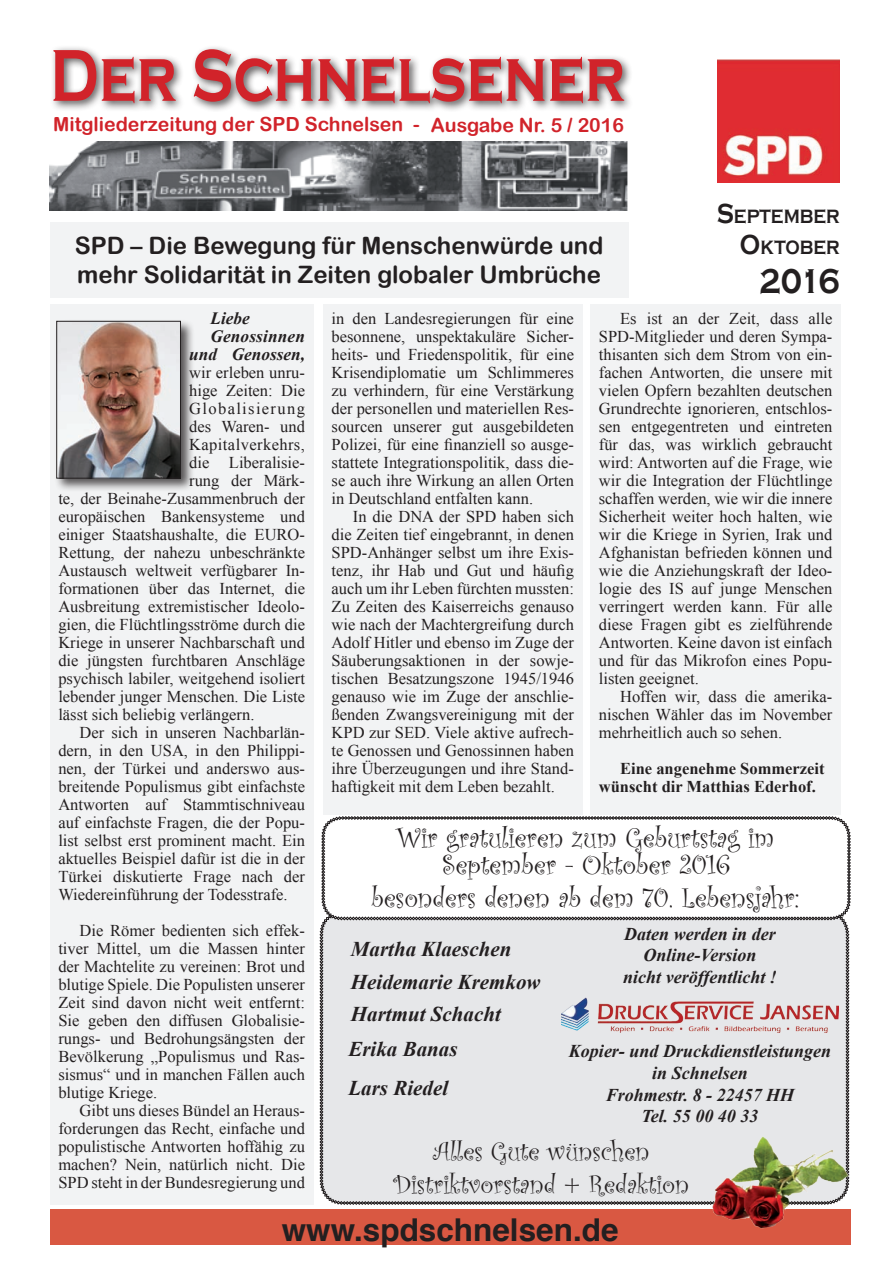
<style>
.page{position:relative;width:893px;height:1263px;background:#fff}
.page>*{position:absolute;margin:0;border:0;box-sizing:border-box;transform-origin:0 0}
.t1{font:700 76.05px "Copperplate Gothic";color:#d1232a;scale:.77 1}
.t2{font:700 35.4px "Copperplate Gothic";color:#231f20;scale:.85 1}
.t3{font:700 31.5px "Helvetica";color:#231f20}
.t4{font:28.95px/27px "Curlz";color:#231f20;text-align:center}
.t5{font:27px/32.4px "Curlz";color:#231f20;text-align:center}
.t6{font:24px/28.8px "Arial Rounded MT Bold";color:#231f20}
.t7{font:italic 700 21px/35.5px "Times New Roman";color:#231f20}
.t8{font:700 19.8px/31.5px "Copperplate Gothic";color:#231f20;text-align:right;scale:.85 1}
.t9{font:19.5px "Arial Rounded MT Bold";color:#d1232a}
.t10{font:italic 700 18px/21.6px "Times New Roman";color:#231f20;text-align:center}
.t11{font:italic 700 17.25px "Times New Roman";color:#231f20}
.t12{font:16.5px/18px "Times New Roman";color:#231f20;text-align:justify}
.t13{font:700 16.5px/18px "Times New Roman";color:#231f20}
.t14{font:16.5px "Times New Roman";letter-spacing:.025em;color:#231f20}
.t15{font:16.5px "Times New Roman";letter-spacing:.08em;color:#231f20}
.s1{font-size:28.35px}
</style>
<div class="page">
<img style="left:718px;top:60px;width:122px;height:122px">
<div style="left:48px;top:44px;width:585px;height:69px;background:#231f20;opacity:.75"></div>
<img style="left:50px;top:141px;width:578px;height:70px">
<div style="left:50px;top:222px;width:578px;height:76px;background:#f2f3f4"></div>
<div style="left:50px;top:304px;width:263px;height:900px;background:#f2f3f4"></div>
<div style="left:323px;top:304px;width:259px;height:510px;background:#f2f3f4"></div>
<div style="left:590px;top:304px;width:251px;height:510px;background:#f2f3f4"></div>
<div style="left:54px;top:319px;width:141px;height:174px;background:#231f20;opacity:.75"></div>
<img style="left:58px;top:323px;width:121px;height:153px">
<div style="left:56px;top:321px;width:125px;height:157px;border:1px solid #231f20"></div>
<svg style="left:320px;top:816px;width:531px;height:389px"></svg>
<div style="left:561px;top:1028px;width:278px;height:111px;background:#e6e7e9"></div>
<div style="left:50px;top:1210px;width:800px;height:35px;background:#d95842"></div>
<img style="left:691px;top:1131px;width:160px;height:110px">
<img style="left:561px;top:987px;width:278px;height:46px">
<h1 class="t1" style="left:50px;top:33px;width:748px">Der Schnelsener</h1>
<p class="t9" style="left:53px;top:112px;width:572px">Mitgliederzeitung der SPD Schnelsen - Ausgabe Nr. 5 / 2016</p>
<p class="t8" style="left:717px;top:201px;width:146px"><span class="s1">S</span>EPTEMBER<br><span class="s1">O</span>KTOBER</p>
<h2 class="t2" style="left:759px;top:262px;width:96px">2016</h2>
<h3 class="t6" style="left:75px;top:231px;width:530px">SPD – Die Bewegung für Menschenwürde und mehr Solidarität in Zeiten globaler Umbrüche</h3>
<p class="t11" style="left:210px;top:306px;width:41px">Liebe</p>
<p class="t11" style="left:210px;top:324px;width:96px">Genossinnen</p>
<p class="t11" style="left:189px;top:342px;width:117px">und Genossen,</p>
<p class="t12" style="left:189px;top:363px;width:117px">wir erleben unru-</p>
<p class="t12" style="left:189px;top:381px;width:117px">hige Zeiten: Die</p>
<p class="t15" style="left:189px;top:398px;width:117px">Globalisierung</p>
<p class="t12" style="left:189px;top:417px;width:117px">des Waren- und</p>
<p class="t14" style="left:189px;top:434px;width:117px">Kapitalverkehrs,</p>
<p class="t12" style="left:189px;top:453px;width:117px">die Liberalisie-</p>
<p class="t12" style="left:189px;top:471px;width:117px">rung der Märk-</p>
<p class="t12" style="left:58px;top:489px;width:248px">te, der Beinahe-Zusammenbruch der</p>
<p class="t12" style="left:58px;top:507px;width:248px">europäischen Bankensysteme und</p>
<p class="t12" style="left:58px;top:525px;width:248px">einiger Staatshaushalte, die EURO-</p>
<p class="t12" style="left:58px;top:543px;width:248px">Rettung, der nahezu unbeschränkte</p>
<p class="t12" style="left:58px;top:561px;width:248px">Austausch weltweit verfügbarer In-</p>
<p class="t12" style="left:58px;top:579px;width:248px">formationen über das Internet, die</p>
<p class="t12" style="left:58px;top:597px;width:248px">Ausbreitung extremistischer Ideolo-</p>
<p class="t12" style="left:58px;top:615px;width:248px">gien, die Flüchtlingsströme durch die</p>
<p class="t12" style="left:58px;top:633px;width:248px">Kriege in unserer Nachbarschaft und</p>
<p class="t12" style="left:58px;top:651px;width:248px">die jüngsten furchtbaren Anschläge</p>
<p class="t12" style="left:58px;top:669px;width:248px">psychisch labiler, weitgehend isoliert</p>
<p class="t12" style="left:58px;top:687px;width:248px">lebender junger Menschen. Die Liste</p>
<p class="t12" style="left:58px;top:705px;width:198px">lässt sich beliebig verlängern.</p>
<p class="t12" style="left:80px;top:723px;width:227px">Der sich in unseren Nachbarlän-</p>
<p class="t12" style="left:58px;top:741px;width:248px">dern, in den USA, in den Philippi-</p>
<p class="t12" style="left:58px;top:759px;width:248px">nen, der Türkei und anderswo aus-</p>
<p class="t12" style="left:58px;top:777px;width:248px">breitende Populismus gibt einfachste</p>
<p class="t12" style="left:58px;top:795px;width:248px">Antworten auf Stammtischniveau</p>
<p class="t12" style="left:58px;top:813px;width:248px">auf einfachste Fragen, die der Popu-</p>
<p class="t12" style="left:58px;top:831px;width:248px">list selbst erst prominent macht. Ein</p>
<p class="t12" style="left:58px;top:849px;width:248px">aktuelles Beispiel dafür ist die in der</p>
<p class="t12" style="left:58px;top:867px;width:248px">Türkei diskutierte Frage nach der</p>
<p class="t12" style="left:58px;top:885px;width:231px">Wiedereinführung der Todesstrafe.</p>
<p class="t12" style="left:58px;top:921px;width:248px;text-indent:21px">Die Römer bedienten sich effek&shy;tiver Mittel, um die Massen hinter der Machtelite zu vereinen: Brot und blutige Spiele. Die Populisten unserer Zeit sind davon nicht weit entfernt:<br>Sie geben den diffusen Globalisie&shy;rungs- und Bedrohungsängsten der Bevölkerung „Populismus und Ras&shy;sismus“ und in manchen Fällen auch blutige Kriege.</p>
<p class="t12" style="left:58px;top:1101px;width:248px;text-indent:21px">Gibt uns dieses Bündel an Heraus&shy;forderungen das Recht, einfache und populistische Antworten hoffähig zu machen? Nein, natürlich nicht. Die SPD steht in der Bundesregierung und</p>
<p class="t12" style="left:332px;top:309px;width:244px">in den Landesregierungen für eine besonnene, unspektakuläre Sicher&shy;heits- und Friedenspolitik, für eine Krisendiplomatie um Schlimmeres zu verhindern, für eine Verstärkung der personellen und materiellen Res&shy;sourcen unserer gut ausgebildeten Polizei, für eine finanziell so ausge&shy;stattete Integrationspolitik, dass die&shy;se auch ihre Wirkung an allen Orten in Deutschland entfalten kann.</p>
<p class="t12" style="left:332px;top:507px;width:244px;text-indent:21px">In die DNA der SPD haben sich die Zeiten tief eingebrannt, in denen SPD-Anhänger selbst um ihre Exis&shy;tenz, ihr Hab und Gut und häufig auch um ihr Leben fürchten mussten:<br>Zu Zeiten des Kaiserreichs genauso wie nach der Machtergreifung durch Adolf Hitler und ebenso im Zuge der Säuberungsaktionen in der sowje&shy;tischen Besatzungszone 1945/1946 genauso wie im Zuge der anschlie&shy;ßenden Zwangsvereinigung mit der KPD zur SED. Viele aktive aufrech&shy;te Genossen und Genossinnen haben ihre Überzeugungen und ihre Stand&shy;haftigkeit mit dem Leben bezahlt.</p>
<p class="t12" style="left:599px;top:309px;width:235px;text-indent:21px">Es ist an der Zeit, dass alle SPD-Mitglieder und deren Sympa&shy;thisanten sich dem Strom von ein&shy;fachen Antworten, die unsere mit vielen Opfern bezahlten deutschen Grundrechte ignorieren, entschlos&shy;sen entgegentreten und eintreten für das, was wirklich gebraucht wird: Antworten auf die Frage, wie wir die Integration der Flüchtlinge schaffen werden, wie wir die innere Sicherheit weiter hoch halten, wie wir die Kriege in Syrien, Irak und Afghanistan befrieden können und wie die Anziehungskraft der Ideo&shy;logie des IS auf junge Menschen verringert werden kann. Für alle diese Fragen gibt es zielführende Antworten. Keine davon ist einfach und für das Mikrofon eines Popu&shy;listen geeignet.</p>
<p class="t12" style="left:599px;top:687px;width:235px;text-indent:21px">Hoffen wir, dass die amerika&shy;nischen Wähler das im November mehrheitlich auch so sehen.</p>
<p class="t13" style="left:599px;top:759px;width:227px;text-indent:21px">Eine angenehme Sommerzeit wünscht dir Matthias Ederhof.</p>
<h3 class="t4" style="left:396px;top:823px;width:380px">Wir gratulieren zum Geburtstag im<br>September - Oktober 2016</h3>
<h3 class="t4" style="left:371px;top:883px;width:430px">besonders denen ab dem 70. Lebensjahr:</h3>
<p class="t10" style="left:623px;top:922px;width:155px">Daten werden in der<br>Online-Version nicht veröffentlicht !</p>
<p class="t7" style="left:351px;top:931px;width:162px">Martha Klaeschen</p>
<p class="t7" style="left:611px;top:931px;width:86px">am 13.10.</p>
<p class="t7" style="left:351px;top:963px;width:191px">Heidemarie Kremkow</p>
<p class="t7" style="left:611px;top:963px;width:86px">am 10.09.</p>
<p class="t7" style="left:741px;top:963px;width:69px">zum 75.</p>
<p class="t7" style="left:348px;top:995px;width:154px">Hartmut Schacht<br>Erika Banas</p>
<p class="t7" style="left:608px;top:1031px;width:86px">am 24.09.</p>
<p class="t7" style="left:739px;top:1031px;width:69px">zum 73.</p>
<p class="t10" style="left:569px;top:1040px;width:264px">Kopier- und Druckdienstleistungen in Schnelsen<br>Frohmestr. 8 - 22457 HH<br>Tel. 55 00 40 33</p>
<p class="t7" style="left:348px;top:1069px;width:101px">Lars Riedel</p>
<p class="t7" style="left:608px;top:1069px;width:86px">am 13.09.</p>
<p class="t7" style="left:739px;top:1069px;width:69px">zum 50.</p>
<h3 class="t5" style="left:394px;top:1134px;width:297px">Alles Gute wünschen<br>Distriktvorstand + Redaktion</h3>
<h3 class="t3" style="left:282px;top:1204px;width:338px">www.spdschnelsen.de</h3>
</div>
